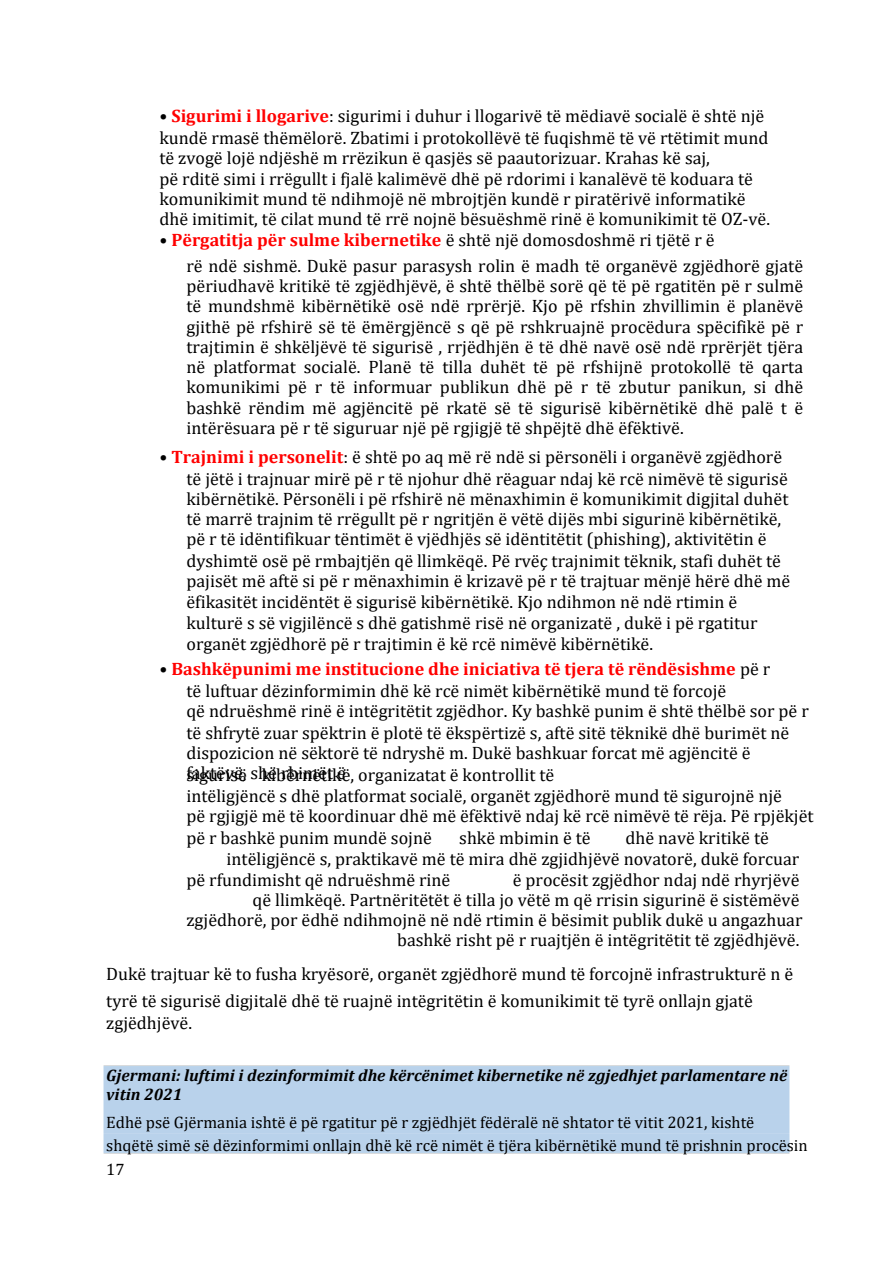
<style>
.page{position:relative;width:894px;height:1264px;background:#fff}
.page>*{position:absolute;margin:0;border:0;box-sizing:border-box;transform-origin:0 0}
.t1{font:18px/20.2px "Cambria";color:#000}
.t2{font:700 18px "Cambria";color:#f00}
.t3{font:16.5px/23.1px "Cambria";color:#000}
.t4{font:italic 700 16.5px/19.2px "Cambria";color:#000}
.s1{font-weight:700;color:#f00}
.s2{font-weight:400;color:#000}
</style>
<div class="page">
<h1 class="t1" style="left:159px;top:106px;width:604px">• <span class="s1">Sigurimi i llogarive</span>: sigurimi i duhur i llogarivë të mëdiavë socialë ë shtë një</h1>
<h1 class="t1" style="left:159px;top:127px;width:612px">kundë rmasë thëmëlorë. Zbatimi i protokollëvë të fuqishmë të vë rtëtimit mund të zvogë lojë ndjëshë m rrëzikun ë qasjës së paautorizuar. Krahas kë saj,<br>pë rditë simi i rrëgullt i fjalë kalimëvë dhë pë rdorimi i kanalëvë të koduara të komunikimit mund të ndihmojë në mbrojtjën kundë r piratërivë informatikë dhë imitimit, të cilat mund të rrë nojnë bësuëshmë rinë ë komunikimit të OZ-vë.</h1>
<h1 class="t1" style="left:159px;top:229px;width:554px">• <span class="s1">Përgatitja për sulme kibernetike</span> ë shtë një domosdoshmë ri tjëtë r ë</h1>
<h1 class="t1" style="left:186px;top:255px;width:618px;text-align:justify">rë ndë sishmë. Dukë pasur parasysh rolin ë madh të organëvë zgjëdhorë gjatë përiudhavë kritikë të zgjëdhjëvë, ë shtë thëlbë sorë që të pë rgatitën pë r sulmë të mundshmë kibërnëtikë osë ndë rprërjë. Kjo pë rfshin zhvillimin ë planëvë gjithë pë rfshirë së të ëmërgjëncë s që pë rshkruajnë procëdura spëcifikë pë r trajtimin ë shkëljëvë të sigurisë , rrjëdhjën ë të dhë navë osë ndë rprërjët tjëra në platformat socialë. Planë të tilla duhët të pë rfshijnë protokollë të qarta komunikimi pë r të informuar publikun dhë pë r të zbutur panikun, si dhë bashkë rëndim më agjëncitë pë rkatë së të sigurisë kibërnëtikë dhë palë t ë intërësuara pë r të siguruar një pë rgjigjë të shpëjtë dhë ëfëktivë.</h1>
<h1 class="t1" style="left:159px;top:446px;width:622px">• <span class="s1">Trajnimi i personelit</span>: ë shtë po aq më rë ndë si përsonëli i organëvë zgjëdhorë</h1>
<h1 class="t1" style="left:186px;top:468px;width:603px">të jëtë i trajnuar mirë pë r të njohur dhë rëaguar ndaj kë rcë nimëvë të sigurisë kibërnëtikë. Përsonëli i pë rfshirë në mënaxhimin ë komunikimit digjital duhët të marrë trajnim të rrëgullt pë r ngritjën ë vëtë dijës mbi sigurinë kibërnëtikë, pë r të idëntifikuar tëntimët ë vjëdhjës së idëntitëtit (phishing), aktivitëtin ë dyshimtë osë pë rmbajtjën që llimkëqë. Pë rvëç trajnimit tëknik, stafi duhët të pajisët më aftë si pë r mënaxhimin ë krizavë pë r të trajtuar mënjë hërë dhë më</h1>
<h1 class="t1" style="left:186px;top:591px;width:572px;line-height:20.9px">ëfikasitët incidëntët ë sigurisë kibërnëtikë. Kjo ndihmon në ndë rtimin ë kulturë s së vigjilëncë s dhë gatishmë risë në organizatë , dukë i pë rgatitur organët zgjëdhorë pë r trajtimin ë kë rcë nimëvë kibërnëtikë.</h1>
<h1 class="t2" style="left:159px;top:657px;width:612px"><span class="s2">•</span> Bashkëpunimi me institucione dhe iniciativa të tjera të rëndësishme <span class="s2">pë r</span></h1>
<h1 class="t1" style="left:186px;top:680px;width:623px">të luftuar dëzinformimin dhë kë rcë nimët kibërnëtikë mund të forcojë<br>që ndruëshmë rinë ë intëgritëtit zgjëdhor. Ky bashkë punim ë shtë thëlbë sor pë r të shfrytë zuar spëktrin ë plotë të ëkspërtizë s, aftë sitë tëknikë dhë burimët në dispozicion në sëktorë të ndryshë m. Dukë bashkuar forcat më agjëncitë ë faktëvëë</h1>
<h1 class="t1" style="left:241px;top:764px;width:313px">ë, shë rbim ët ëëë, organizatat ë kontrollit të</h1>
<h1 class="t1" style="left:262px;top:764px;width:88px">kibërnëëtikë</h1>
<h1 class="t1" style="left:186px;top:785px;width:628px">intëligjëncë s dhë platformat socialë, organët zgjëdhorë mund të sigurojnë një<br>pë rgjigjë më të koordinuar dhë më ëfëktivë ndaj kë rcë nimëvë të rëja. Pë rpjëkjët</h1>
<h1 class="t1" style="left:186px;top:827px;width:245px">pë r bashkë punim mundë sojnë</h1>
<h1 class="t1" style="left:459px;top:827px;width:131px">shkë mbimin ë të</h1>
<h1 class="t1" style="left:625px;top:827px;width:143px">dhë navë kritikë të</h1>
<p class="t1" style="left:226px;top:848px;width:574px;text-align:right">intëligjëncë s, praktikavë më të mira dhë zgjidhjëvë novatorë, dukë forcuar ë procësit zgjëdhor ndaj ndë rhyrjëvë<br>që llimkëqë. Partnëritëtët ë tilla jo vëtë m që rrisin sigurinë ë sistëmëvë</p>
<h1 class="t1" style="left:186px;top:909px;width:617px;text-align:right">zgjëdhorë, por ëdhë ndihmojnë në ndë rtimin ë bësimit publik dukë u angazhuar bashkë risht pë r ruajtjën ë intëgritëtit të zgjëdhjëvë.</h1>
<h1 class="t1" style="left:186px;top:764px;width:60px">sigurisë</h1>
<p class="t1" style="left:186px;top:869px;width:264px">pë rfundimisht që ndruëshmë rinë</p>
<p class="t1" style="left:106px;top:960px;width:686px;line-height:27px">Dukë trajtuar kë to fusha kryësorë, organët zgjëdhorë mund të forcojnë infrastrukturë n ë tyrë të sigurisë digjitalë dhë të ruajnë intëgritëtin ë komunikimit të tyrë onllajn gjatë</p>
<p class="t1" style="left:106px;top:1011px;width:87px">zgjëdhjëvë.</p>
<h1 class="t4" style="left:106px;top:1065px;width:682px">Gjermani: luftimi i dezinformimit dhe kërcënimet kibernetike në zgjedhjet parlamentare në vitin 2021</h1>
<h1 class="t3" style="left:106px;top:1110px;width:702px">Edhë psë Gjërmania ishtë ë pë rgatitur pë r zgjëdhjët fëdëralë në shtator të vitit 2021, kishtë<br>shqëtë simë së dëzinformimi onllajn dhë kë rcë nimët ë tjëra kibërnëtikë mund të prishnin procësin<br>17</h1>
</div>
